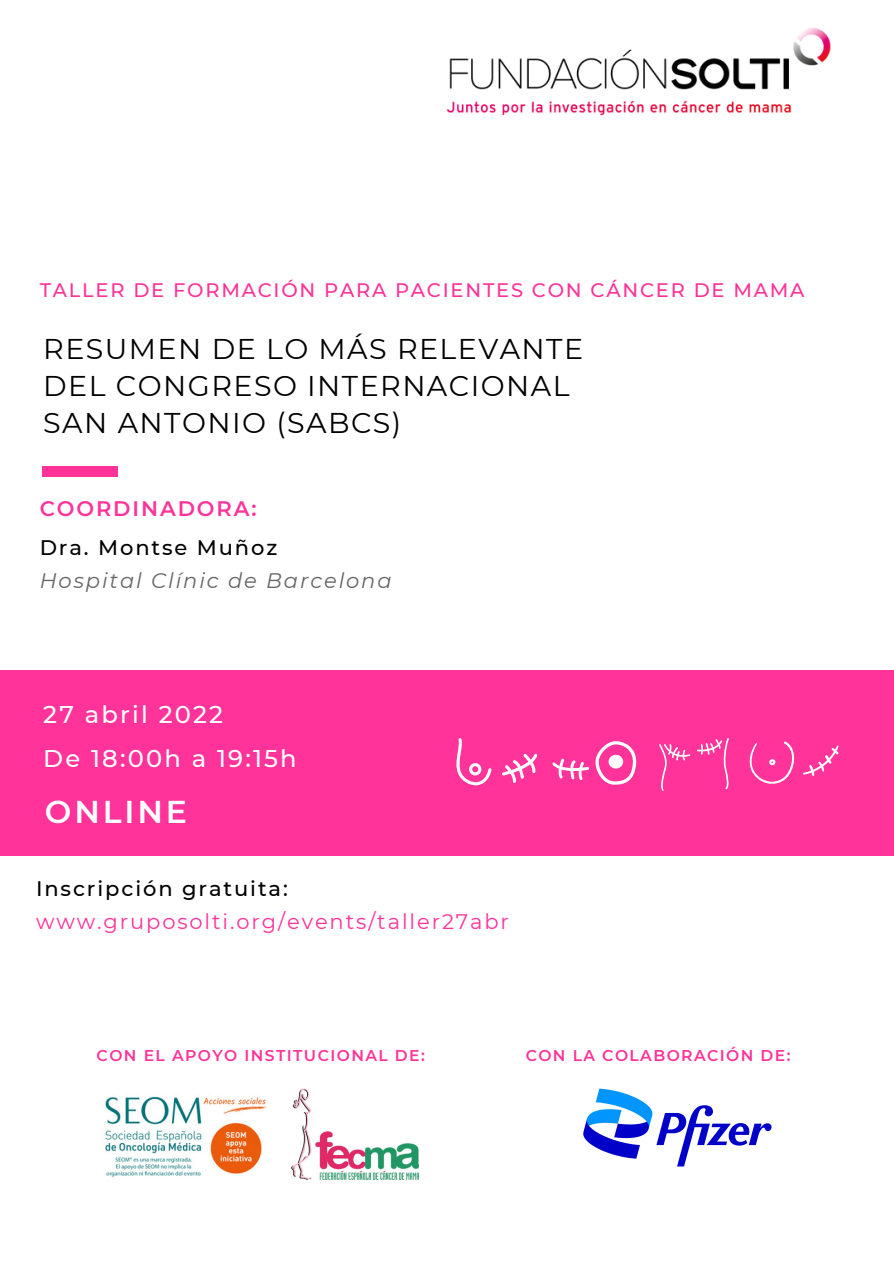
<style>
.page{position:relative;width:894px;height:1264px;background:#fff}
.page>*{position:absolute;margin:0;border:0;box-sizing:border-box;transform-origin:0 0}
.t1{font:600 31.5px "Montserrat";letter-spacing:.09em;color:#fff}
.t2{font:28.5px/37.2px "Montserrat";letter-spacing:.05em;color:#000}
.t3{font:500 24.15px "Montserrat";letter-spacing:.09em;color:#fff}
.t4{font:21px "Montserrat";letter-spacing:.09em;color:#f39}
.t5{font:500 21px "Montserrat";letter-spacing:.09em;color:#000}
.t6{font:italic 21px "Montserrat";letter-spacing:.09em;color:#666}
.t7{font:600 21px "Montserrat";letter-spacing:.09em;color:#f39}
.t8{font:500 19.5px "Montserrat";letter-spacing:.09em;color:#f39}
.t9{font:600 15.6px "Montserrat";letter-spacing:.09em;color:#f39}
</style>
<div class="page">
<img style="left:447px;top:28px;width:384px;height:87px">
<div style="left:42px;top:467px;width:75px;height:10px;background:#f39"></div>
<img style="left:291px;top:1088px;width:127px;height:91px">
<div style="left:0;top:670px;width:893px;height:185px;background:#f39"></div>
<svg style="left:697px;top:738px;width:32px;height:51px"></svg>
<svg style="left:659px;top:744px;width:31px;height:47px"></svg>
<svg style="left:502px;top:753px;width:35px;height:30px"></svg>
<svg style="left:456px;top:738px;width:35px;height:47px"></svg>
<svg style="left:552px;top:741px;width:84px;height:44px"></svg>
<svg style="left:803px;top:745px;width:35px;height:31px"></svg>
<svg style="left:749px;top:741px;width:46px;height:43px"></svg>
<img style="left:105px;top:1096px;width:162px;height:81px">
<img style="left:583px;top:1088px;width:188px;height:78px">
<p class="t8" style="left:40px;top:278px;width:766px">TALLER DE FORMACIÓN PARA PACIENTES CON CÁNCER DE MAMA</p>
<p class="t2" style="left:43px;top:330px;width:541px">RESUMEN DE LO MÁS RELEVANTE<br>DEL CONGRESO INTERNACIONAL<br>SAN ANTONIO (SABCS)</p>
<p class="t7" style="left:40px;top:496px;width:218px">COORDINADORA:</p>
<p class="t5" style="left:40px;top:534px;width:239px">Dra. Montse Muñoz</p>
<p class="t6" style="left:40px;top:567px;width:353px">Hospital Clínic de Barcelona</p>
<p class="t3" style="left:43px;top:699px;width:181px">27 abril 2022</p>
<p class="t3" style="left:43px;top:743px;width:255px">De 18:00h a 19:15h</p>
<p class="t1" style="left:45px;top:793px;width:143px">ONLINE</p>
<p class="t5" style="left:36px;top:875px;width:253px">Inscripción gratuita:</p>
<p class="t4" style="left:36px;top:908px;width:474px">www.gruposolti.org/events/taller27abr</p>
<p class="t9" style="left:97px;top:1045px;width:330px">CON EL APOYO INSTITUCIONAL DE:</p>
<p class="t9" style="left:525px;top:1045px;width:266px">CON LA COLABORACIÓN DE:</p>
</div>
